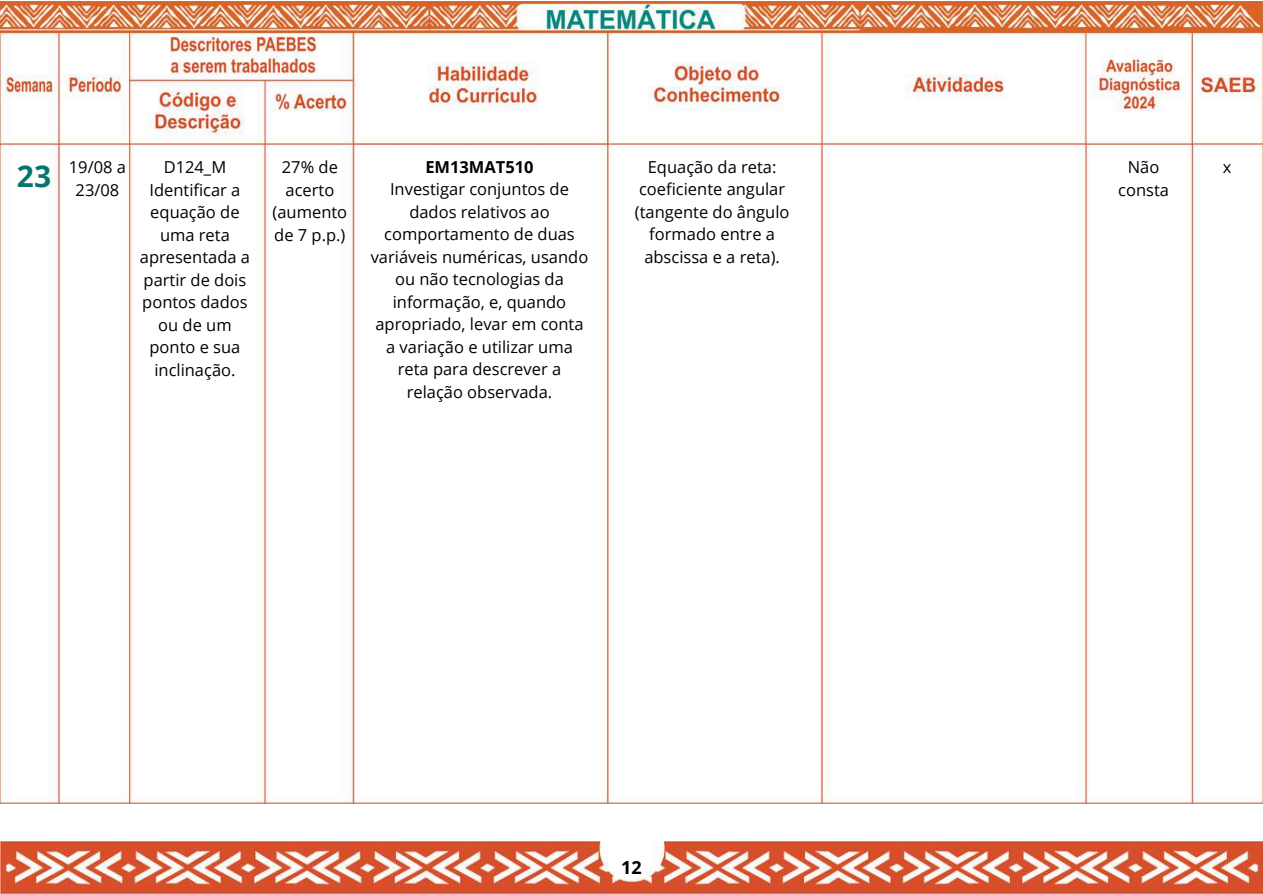
<style>
.page{position:relative;width:1263px;height:894px;background:#fff}
.page>*{position:absolute;margin:0;border:0;box-sizing:border-box;transform-origin:0 0}
.t1{font:700 30px "Open Sans";color:#05766b}
.t2{font:700 18px "Open Sans";color:#000}
.t3{font:16.5px/22.5px "Open Sans";color:#000;text-align:center}
.t4{font:700 16.5px "Open Sans";color:#000}
</style>
<div class="page">
<img style="left:0;top:841px;width:1263px;height:52px">
<img style="left:0;top:1px;width:1263px;height:802px">
<h1 class="t1" style="left:17px;top:154px;width:36px">23</h1>
<p class="t3" style="left:635px;top:155px;width:156px">Equação da reta: coeficiente angular (tangente do ângulo formado entre a abscissa e a reta).</p>
<p class="t3" style="left:1118px;top:155px;width:52px">Não consta</p>
<p class="t3" style="left:140px;top:155px;width:112px">D124_M<br>Identificar a equação de uma reta apresentada a partir de dois pontos dados ou de um ponto e sua inclinação.</p>
<p class="t3" style="left:273px;top:155px;width:76px">27% de acerto (aumento de 7 p.p.)</p>
<p class="t4" style="left:425px;top:155px;width:110px">EM13MAT510</p>
<p class="t3" style="left:69px;top:155px;width:59px">19/08 a</p>
<p class="t3" style="left:1223px;top:155px;width:10px">x</p>
<p class="t3" style="left:76px;top:178px;width:45px">23/08</p>
<p class="t3" style="left:371px;top:177px;width:219px">Investigar conjuntos de dados relativos ao comportamento de duas variáveis numéricas, usando ou não tecnologias da informação, e, quando apropriado, levar em conta a variação e utilizar uma reta para descrever a relação observada.</p>
<p class="t2" style="left:621px;top:854px;width:22px">12</p>
</div>
